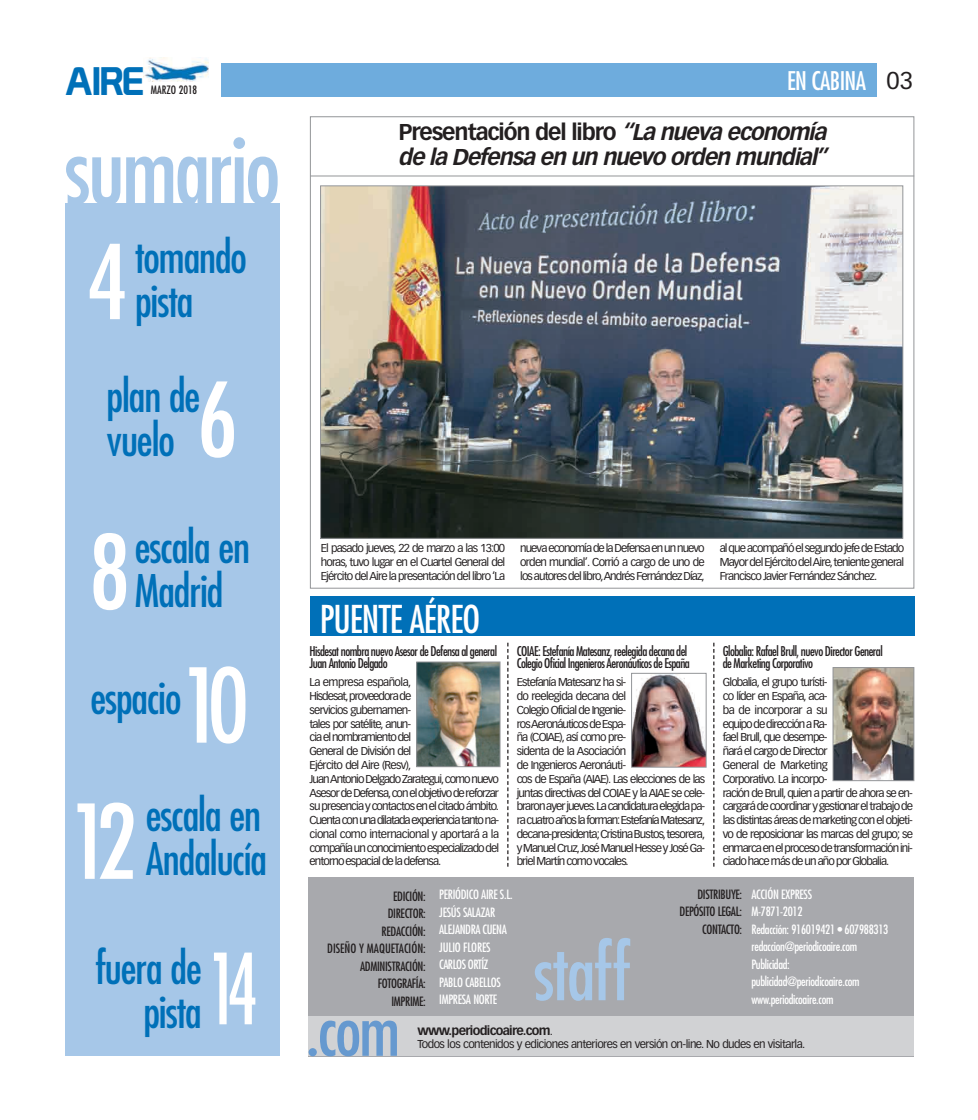
<style>
.page{position:relative;width:978px;height:1120px;background:#fff}
.page>*{position:absolute;margin:0;border:0;box-sizing:border-box;transform-origin:0 0}
.t1{font:condensed 100px "Futura";color:#fff}
.t2{font:condensed 93.25px "Futura";letter-spacing:-.025em;color:#a6c7e8}
.t3{font:condensed 74.38px "Futura";letter-spacing:-.025em;color:#a6c7e8}
.t4{font:condensed 68.62px "Futura";color:#6699cf}
.t5{font:condensed 43.75px/43.8px "Futura";letter-spacing:-.025em;color:#0070b8}
.t6{font:38.88px "Prototype";color:#0070b8}
.t7{font:condensed 37.38px "Futura";letter-spacing:-.025em;color:#fff}
.t8{font:condensed 25px "Futura";letter-spacing:-.025em;color:#fff}
.t9{font:italic 700 22.5px/25px "Vectora LH";color:#231f20}
.t10{font:condensed 13.12px/12.5px "Futura";letter-spacing:-.04em;color:#231f20}
.t11{font:condensed 12.5px/17.5px "Futura";letter-spacing:-.025em;color:#fff}
.t12{font:condensed 12.5px/17.5px "Futura";letter-spacing:-.025em;color:#231f20;text-align:right}
.t13{font:700 12.5px "Vectora LH";letter-spacing:-.055em;color:#231f20}
.t14{font:11.25px/13.8px "Vectora LH";letter-spacing:-.08em;color:#231f20}
.t15{font:11.25px "Vectora LH";letter-spacing:-.05em;color:#231f20}
.t16{font:condensed 11.25px "Futura";color:#231f20}
.s1{font-size:95.12px;color:#fff}
.s2{font-family:"Vectora LH";font-stretch:normal;font-size:23.75px;color:#231f20}
.s3{font-style:normal}
.s4{font-weight:400;font-size:11.25px}
</style>
<div class="page">
<div style="left:222px;top:64px;width:655px;height:33px;background:#6eacdd"></div>
<img style="left:143px;top:58px;width:66px;height:23px">
<div style="left:310px;top:596px;width:604px;height:40px;background:#0070b8"></div>
<div style="left:308px;top:877px;width:606px;height:179px;background:#a8a9ad"></div>
<div style="left:308px;top:1016px;width:606px;height:40px;background:#d1d2d4"></div>
<img style="left:418px;top:663px;width:80px;height:102px">
<div style="left:416px;top:661px;width:84px;height:106px;border:1px solid #939598"></div>
<img style="left:633px;top:675px;width:71px;height:90px">
<div style="left:631px;top:673px;width:75px;height:94px;border:1px solid #939598"></div>
<img style="left:835px;top:669px;width:77px;height:110px">
<div style="left:833px;top:667px;width:81px;height:114px;border:1px solid #939598"></div>
<div style="left:65px;top:203px;width:215px;height:853px;background:#a6c7e8"></div>
<svg style="left:507px;top:643px;width:1px;height:223px"></svg>
<svg style="left:713px;top:643px;width:1px;height:223px"></svg>
<img style="left:322px;top:187px;width:579px;height:350px">
<hr style="left:310px;top:176px;width:604px;height:1px;background:#939598">
<p class="t6" style="left:65px;top:58px;width:81px">AIRE</p>
<p class="t16" style="left:151px;top:85px;width:48px">MARZO 2018</p>
<p class="t2" style="left:65px;top:127px;width:217px">sumario</p>
<p class="t1" style="left:87px;top:236px;width:43px">4</p>
<p class="t5" style="left:135px;top:237px;width:114px">tomando pista</p>
<p class="t5" style="left:106px;top:376px;width:95px">plan de vuelo</p>
<p class="t1" style="left:197px;top:374px;width:43px">6</p>
<p class="t1" style="left:89px;top:526px;width:43px">8</p>
<p class="t5" style="left:135px;top:528px;width:117px">escala en<br>Madrid</p>
<p class="t5" style="left:90px;top:678px;width:93px">espacio</p>
<p class="t1" style="left:181px;top:659px;width:69px">10</p>
<p class="t1" style="left:69px;top:796px;width:69px">12</p>
<p class="t5" style="left:146px;top:795px;width:123px">escala en<br>Andalucía</p>
<p class="t5" style="left:143px;top:949px;width:116px;text-indent:-48px">fuera de pista <span class="s1">14</span></p>
<p class="t8" style="left:787px;top:69px;width:127px">EN CABINA <span class="s2">03</span></p>
<p class="t9" style="left:398px;top:121px;width:435px"><span class="s3">Presentación del libro</span> “Lanuevaeconomía de la Defensa en un nuevo orden mundial”</p>
<p class="t14" style="left:321px;top:542px;width:186px;text-align:justify">El pasado jueves, 22 de marzo a las 13:00 horas, tuvo lugar en el Cuartel General del Ejército delAire la presentación del libro‘La</p>
<p class="t14" style="left:520px;top:542px;width:186px;text-align:justify">nueva economía de la Defensa en un nuevo orden mundial’. Corrió a cargo de uno de los autores del libro,Andrés Fernández Díaz,</p>
<p class="t14" style="left:720px;top:542px;width:186px;text-align:justify">al que acompañó el segundo jefe de Estado Mayor del Ejército delAire,teniente general Francisco Javier Fernández Sánchez.</p>
<p class="t7" style="left:320px;top:602px;width:162px">PUENTE AÉREO</p>
<p class="t10" style="left:310px;top:645px;width:189px">Hisdesat nombra nuevo Asesor de Defensa al general<br>Juan Antonio Delgado</p>
<p class="t10" style="left:517px;top:645px;width:175px">COIAE: Estefanía Matesanz, reelegida decana del<br>Colegio Oficial Ingenieros Aeronáuticos de España</p>
<p class="t10" style="left:723px;top:645px;width:161px">Globalia: Rafael Brull, nuevo Director General de Marketing Corporativo</p>
<p class="t14" style="left:310px;top:676px;width:191px">La empresa española, Hisdesat,proveedora de<br>servicios gubernamen-<br>tales por satélite, anun-<br>cia el nombramiento del<br>General de División del<br>Ejército del Aire (Resv),<br>JuanAntonio Delgado Zarategui,como nuevo Asesor de Defensa,con el objetivo de reforzar su presencia y contactos en el citado ámbito.<br>Cuenta con una dilatada experiencia tanto na&shy;cional como internacional y aportará a la compañía un conocimiento especializado del entorno espacial de la defensa.</p>
<p class="t14" style="left:517px;top:676px;width:190px">Estefanía Matesanz ha si-<br>do reelegida decana del<br>Colegio Oficial de Ingenie-<br>rosAeronáuticos de Espa-<br>ña (COIAE), así como pre-<br>sidenta de la Asociación<br>de Ingenieros Aeronáuti-<br>cos de España (AIAE). Las elecciones de las juntas directivas del COIAE y la AIAE se cele&shy;braron ayer jueves.La candidatura elegida pa&shy;ra cuatro años la forman:Estefanía Matesanz, decana-presidenta;Cristina Bustos,tesorera, y Manuel Cruz,José Manuel Hesse y José Ga&shy;briel Martín como vocales.</p>
<p class="t14" style="left:723px;top:676px;width:192px">Globalia, el grupo turísti-<br>co líder en España, aca-<br>ba de incorporar a su<br>equipo de dirección a Ra-<br>fael Brull, que desempe-<br>ñará el cargo de Director<br>General de Marketing<br>Corporativo. La incorpo-<br>ración de Brull, quien a partir de ahora se en&shy;cargará de coordinar y gestionar el trabajo de las distintas áreas de marketing con el objeti&shy;vo de reposicionar las marcas del grupo; se enmarca en el proceso de transformación ini&shy;ciado hace más de un año por Globalia.</p>
<p class="t12" style="left:679px;top:886px;width:64px">DISTRIBUYE:<br>DEPÓSITO LEGAL:<br>CONTACTO:</p>
<p class="t11" style="left:751px;top:886px;width:138px">ACCIÓN EXPRESS<br>M-7871-2012<br>Redacción: 916019421 • 607988313 redaccion@periodicoaire.com<br>Publicidad: publicidad@periodicoaire.com</p>
<p class="t11" style="left:439px;top:886px;width:75px">PERIÓDICO AIRE S.L.<br>JESÚS SALAZAR<br>ALEJANDRA CUENA<br>JULIO FLORES<br>CARLOS ORTÍZ<br>PABLO CABELLOS<br>IMPRESA NORTE</p>
<p class="t13" style="left:417px;top:1025px;width:137px">www.periodicoaire.com<span class="s4">.</span></p>
<p class="t15" style="left:417px;top:1039px;width:389px">Todos los contenidos y ediciones anteriores en versión on-line. No dudes en visitarla.</p>
<p class="t12" style="left:327px;top:888px;width:100px">EDICIÓN:<br>DIRECTOR:<br>REDACCIÓN:<br>DISEÑO Y MAQUETACIÓN:<br>ADMINISTRACIÓN:<br>FOTOGRAFÍA:<br>IMPRIME:</p>
<p class="t3" style="left:534px;top:938px;width:98px">staff</p>
<p class="t11" style="left:751px;top:991px;width:84px">www.periodicoaire.com</p>
<p class="t4" style="left:306px;top:999px;width:96px">.com</p>
</div>
